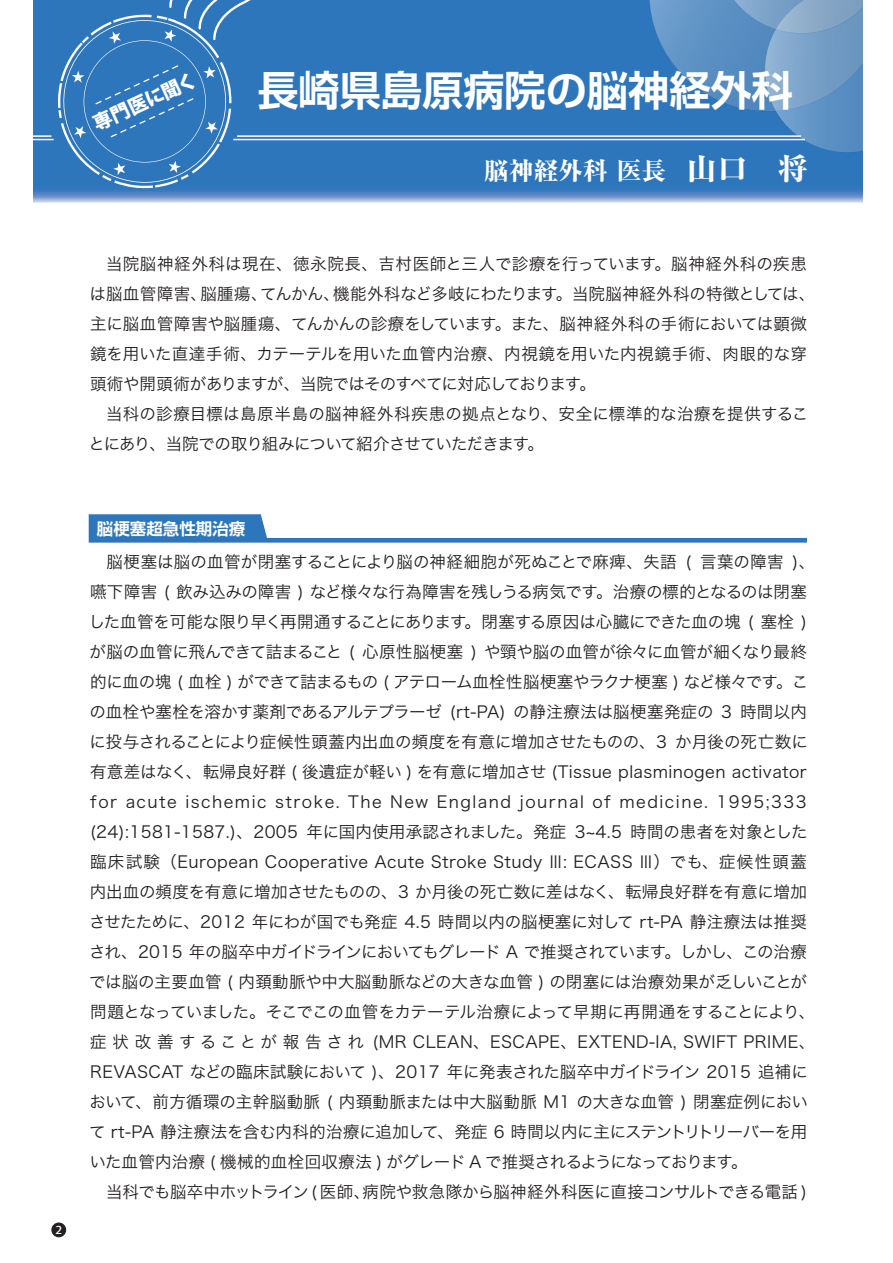
<style>
.page{position:relative;width:893px;height:1263px;background:#fff}
.page>*{position:absolute;margin:0;border:0;box-sizing:border-box;transform-origin:0 0}
.t1{font:700 41.25px "Shin Go Pr 5 De";color:#fff}
.t2{font:800 24.9px "Ryumin Pro";color:#fff}
.t3{font:800 19.2px "Koz Go Pro";color:#fff}
.t4{font:16.5px/30px "Hira Kaku Pro N W3";color:#231f20}
.t5{font:16.5px "Hira Kaku Pro N W3";letter-spacing:-.02em;color:#231f20}
.t6{font:700 16.5px "Shin Go Pr 5 De";color:#fff}
.t7{font:500 10.8px "Koz Go Pro";color:#fff;scale:1.11 1}
.s1{font-size:30.3px}
</style>
<div class="page">
<div style="left:52px;top:1223px;width:14px;height:14px;background:#231f20;border-radius:50%"></div>
<div style="left:52px;top:1223px;width:14px;height:14px;border:1px solid #231f20;border-radius:50%"></div>
<svg style="left:33px;top:0;width:830px;height:203px;background:#377bbe"></svg>
<svg style="left:649px;top:0;width:214px;height:153px;background:#598fc3"></svg>
<svg style="left:89px;top:514px;width:718px;height:29px"></svg>
<hr style="left:233px;top:139px;width:572px;height:1px;background:#fff">
<hr style="left:237px;top:135px;width:564px;height:2px;background:#fff">
<svg style="left:33px;top:0;width:244px;height:194px;background:#3a7ebf"></svg>
<hr style="left:29px;top:135px;width:22px;height:2px;background:#fff">
<p class="t3" style="left:89px;top:114px;width:113px;rotate:-25deg">専門医に聞く</p>
<h1 class="t1" style="left:257px;top:57px;width:537px">長崎県島原病院の脳神経外科</h1>
<h2 class="t2" style="left:484px;top:151px;width:326px">脳神経外科 医長 <span class="s1">山口　将</span></h2>
<p class="t7" style="left:55px;top:1223px;width:8px">2</p>
<p class="t4" style="left:90px;top:248px;width:727px;text-indent:16px">当院脳神経外科は現在、徳永院長、吉村医師と三人で診療を行っています。脳神経外科の疾患は脳血管障害、脳腫瘍、てんかん、機能外科など多岐にわたります。当院脳神経外科の特徴としては、主に脳血管障害や脳腫瘍、てんかんの診療をしています。また、脳神経外科の手術においては顕微鏡を用いた直達手術、カテーテルを用いた血管内治療、内視鏡を用いた内視鏡手術、肉眼的な穿頭術や開頭術がありますが、当院ではそのすべてに対応しております。</p>
<p class="t4" style="left:89px;top:398px;width:721px;text-indent:17px">当科の診療目標は島原半島の脳神経外科疾患の拠点となり、安全に標準的な治療を提供することにあり、当院での取り組みについて紹介させていただきます。</p>
<p class="t6" style="left:97px;top:516px;width:150px">脳梗塞超急性期治療</p>
<p class="t4" style="left:89px;top:545px;width:728px;text-indent:18px">脳梗塞は脳の血管が閉塞することにより脳の神経細胞が死ぬことで麻痺、失語 ( 言葉の障害 )、嚥下障害 ( 飲み込みの障害 ) など様々な行為障害を残しうる病気です。治療の標的となるのは閉塞した血管を可能な限り早く再開通することにあります。閉塞する原因は心臓にできた血の塊 ( 塞栓 )が脳の血管に飛んできて詰まること ( 心原性脳梗塞 ) や頸や脳の血管が徐々に血管が細くなり最終的に血の塊 ( 血栓 ) ができて詰まるもの ( アテローム血栓性脳梗塞やラクナ梗塞 ) など様々です。この血栓や塞栓を溶かす薬剤であるアルテプラーゼ (rt-PA) の静注療法は脳梗塞発症の 3 時間以内に投与されることにより症候性頭蓋内出血の頻度を有意に増加させたものの、3 か月後の死亡数に有意差はなく、転帰良好群 ( 後遺症が軽い ) を有意に増加させ (Tissue plasminogen activator for acute ischemic stroke. The New England journal of medicine. 1995;333 (24):1581-1587.)、2005 年に国内使用承認されました。発症 3~4.5 時間の患者を対象とした臨床試験（European Cooperative Acute Stroke Study Ⅲ: ECASS Ⅲ）でも、症候性頭蓋内出血の頻度を有意に増加させたものの、3 か月後の死亡数に差はなく、転帰良好群を有意に増加させたために、2012 年にわが国でも発症 4.5 時間以内の脳梗塞に対して rt-PA 静注療法は推奨され、2015 年の脳卒中ガイドラインにおいてもグレード A で推奨されています。しかし、この治療では脳の主要血管 ( 内頚動脈や中大脳動脈などの大きな血管 ) の閉塞には治療効果が乏しいことが問題となっていました。そこでこの血管をカテーテル治療によって早期に再開通をすることにより、症状改善することが報告され (MR CLEAN、ESCAPE、EXTEND-IA, SWIFT PRIME、REVASCAT などの臨床試験において )、2017 年に発表された脳卒中ガイドライン 2015 追補において、前方循環の主幹脳動脈 ( 内頚動脈または中大脳動脈 M1 の大きな血管 ) 閉塞症例において rt-PA 静注療法を含む内科的治療に追加して、発症 6 時間以内に主にステントリトリーバーを用いた血管内治療 ( 機械的血栓回収療法 ) がグレード A で推奨されるようになっております。</p>
<p class="t5" style="left:106px;top:1177px;width:702px">当科でも脳卒中ホットライン( 医師、病院や救急隊から脳神経外科医に直接コンサルトできる電話 )</p>
</div>
